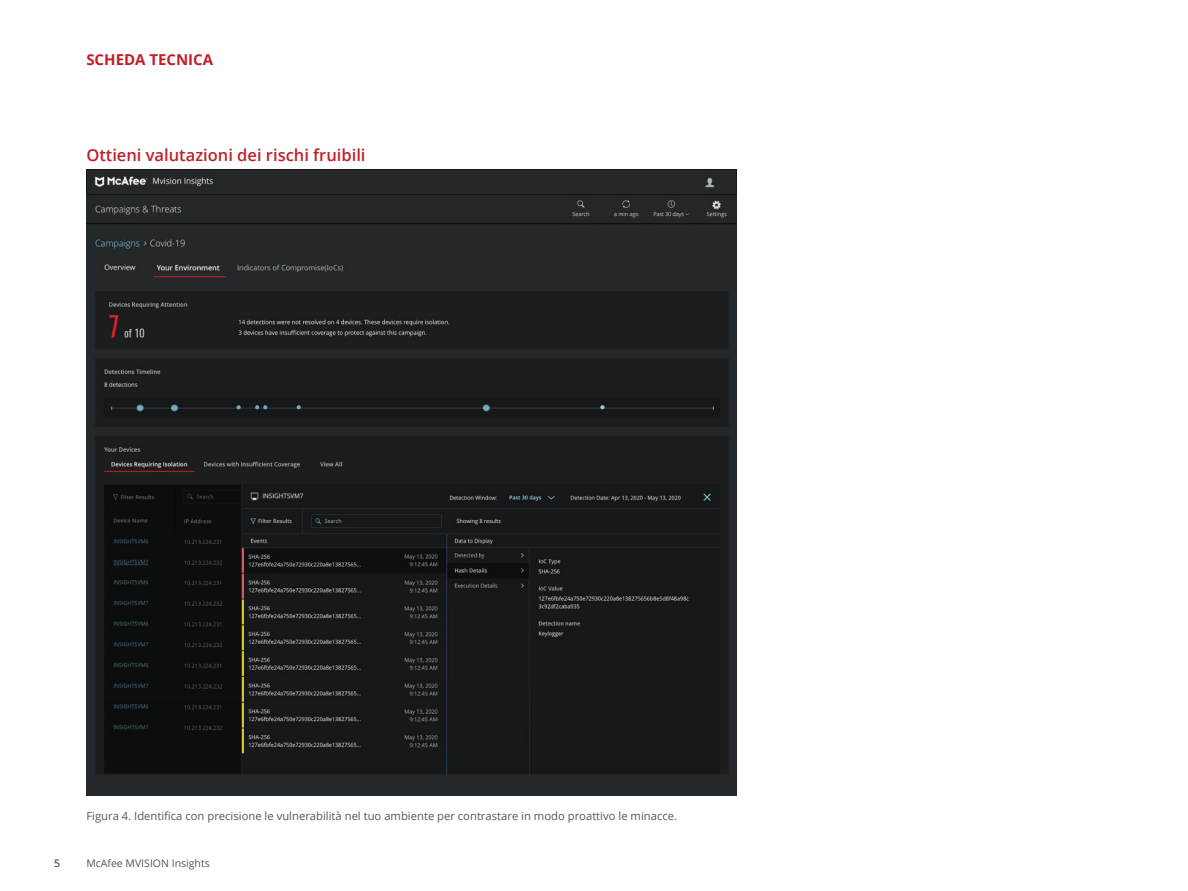
<style>
.page{position:relative;width:1188px;height:891px;background:#fff}
.page>*{position:absolute;margin:0;border:0;box-sizing:border-box;transform-origin:0 0}
.t1{font:600 16.5px "Open Sans";color:#c02025}
.t2{font:700 15px "Open Sans";color:#c02025}
.t3{font:11.25px "Open Sans";color:#53565a}
.t4{font:10.5px "Open Sans";color:#53565a}
.t5{font:600 10.5px "Open Sans";color:#53565a}
</style>
<div class="page">
<img style="left:86px;top:170px;width:651px;height:626px">
<h2 class="t2" style="left:86px;top:49px;width:128px">SCHEDA TECNICA</h2>
<h1 class="t1" style="left:86px;top:144px;width:281px">Ottieni valutazioni dei rischi fruibili</h1>
<p class="t3" style="left:86px;top:808px;width:592px">Figura 4. Identifica con precisione le vulnerabilità nel tuo ambiente per contrastare in modo proattivo le minacce.</p>
<p class="t5" style="left:54px;top:856px;width:7px">5</p>
<p class="t4" style="left:86px;top:856px;width:125px">McAfee MVISION Insights</p>
</div>
